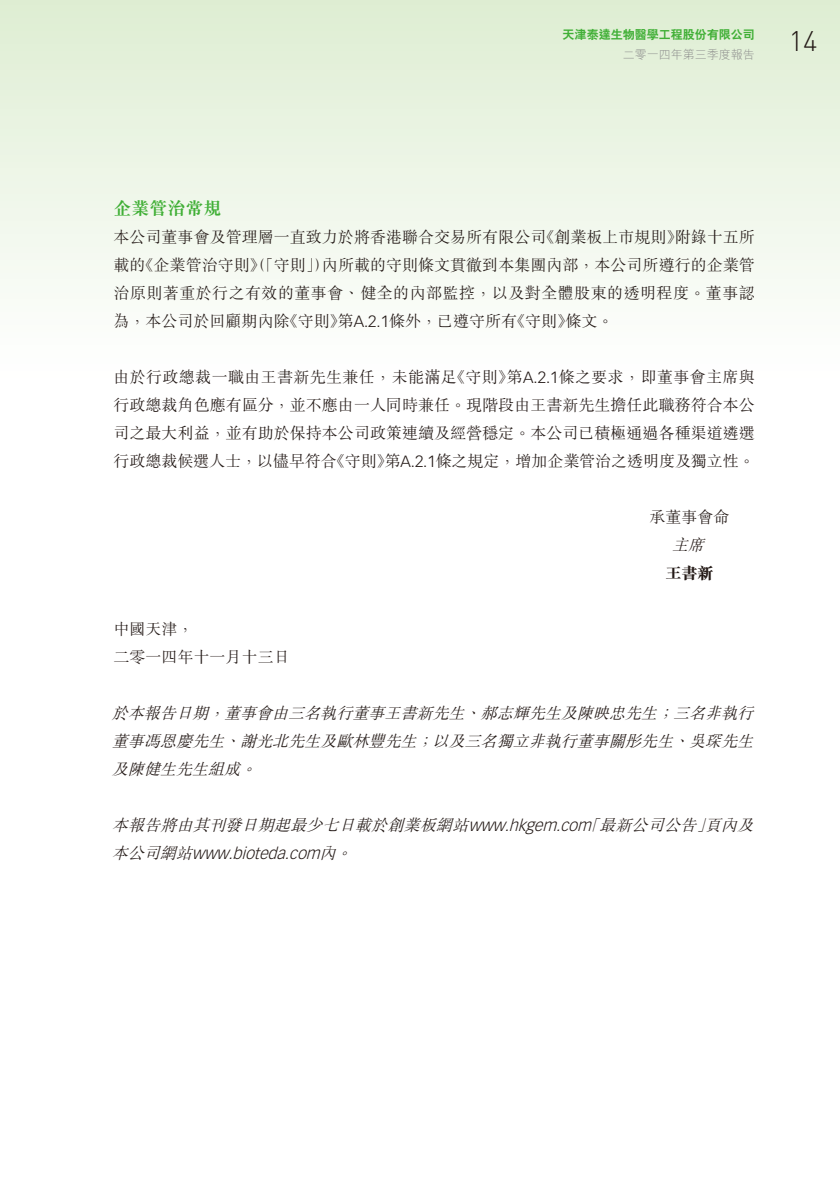
<style>
.page{position:relative;width:840px;height:1191px;background:#fff}
.page>*{position:absolute;margin:0;border:0;box-sizing:border-box;transform-origin:0 0}
.t1{font:300 28px "DIN Pro";color:#231916}
.t2{font:18px "M Sung HK Bold E Ten B5 H";color:#40af36}
.t3{font:16px/28px "M Sung HK Light E Ten B5 H";color:#231916;text-align:justify}
.t4{font:italic 16px/28px "M Sung HK Light E Ten B5 H";color:#231916;text-align:justify}
.t5{font:italic 300 16px "Vectora LT Std";color:#231916}
.t6{font:16px "M Sung HK Xbold E Ten B5 H";color:#231916}
.t7{font:12px "C Hei 2 HK Xbold E Ten B5 H";color:#40af36}
.t8{font:12px "M Hei HK Light E Ten B5 H";color:#898989}
.s1{font-family:"Vectora LT Std";font-weight:300}
.s2{font-family:"M Sung HK Light E Ten B5 H";font-weight:400}
</style>
<div class="page">
<div style="left:0;top:0;width:839px;height:388px;background:linear-gradient(to bottom,#deedd2,#fff)"></div>
<p class="t7" style="left:562px;top:30px;width:194px">天津泰達生物醫學工程股份有限公司</p>
<p class="t8" style="left:622px;top:50px;width:134px">二零一四年第三季度報告</p>
<h1 class="t1" style="left:788px;top:31px;width:30px">14</h1>
<p class="t2" style="left:113px;top:201px;width:109px">企業管治常規</p>
<p class="t3" style="left:113px;top:225px;width:642px">本公司董事會及管理層一直致力於將香港聯合交易所有限公司《創業板上市規則》附錄十五所載的《企業管治守則》（「守則」）內所載的守則條文貫徹到本集團內部，本公司所遵行的企業管治原則著重於行之有效的董事會、健全的內部監控，以及對全體股東的透明程度。董事認為，本公司於回顧期內除《守則》第<span class="s1">A.2.1</span>條外，已遵守所有《守則》條文。</p>
<p class="t3" style="left:113px;top:365px;width:642px">由於行政總裁一職由王書新先生兼任，未能滿足《守則》第<span class="s1">A.2.1</span>條之要求，即董事會主席與行政總裁角色應有區分，並不應由一人同時兼任。現階段由王書新先生擔任此職務符合本公司之最大利益，並有助於保持本公司政策連續及經營穩定。本公司已積極通過各種渠道遴選行政總裁候選人士，以儘早符合《守則》第<span class="s1">A.2.1</span>條之規定，增加企業管治之透明度及獨立性。</p>
<p class="t3" style="left:113px;top:617px;width:177px">中國天津，<br>二零一四年十一月十三日</p>
<p class="t3" style="left:649px;top:505px;width:81px">承董事會命</p>
<p class="t4" style="left:671px;top:533px;width:38px">主席</p>
<p class="t6" style="left:665px;top:567px;width:49px">王書新</p>
<p class="t4" style="left:112px;top:701px;width:646px">於本報告日期，董事會由三名執行董事王書新先生、郝志輝先生及陳映忠先生；三名非執行董事馮恩慶先生、謝光北先生及歐林豐先生；以及三名獨立非執行董事關彤先生、吳琛先生及陳健生先生組成。</p>
<p class="t4" style="left:112px;top:813px;width:646px">本報告將由其刊發日期起最少七日載於創業板網站<span class="s1">www.hkgem.com</span>「最新公司公告」頁內及</p>
<p class="t5" style="left:112px;top:845px;width:245px"><span class="s2">本公司網站</span>www.bioteda.com<span class="s2">內。</span></p>
</div>
